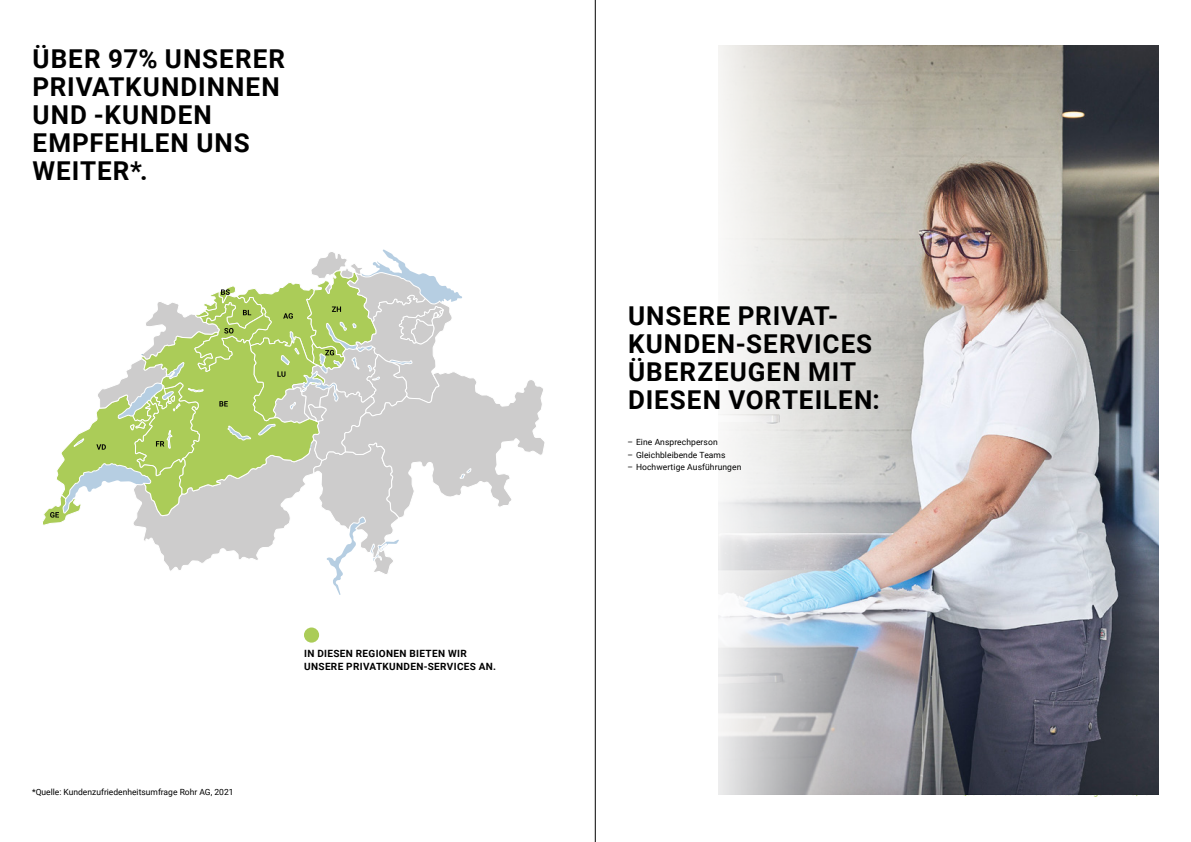
<style>
.page{position:relative;width:1191px;height:842px;background:#fff}
.page>*{position:absolute;margin:0;border:0;box-sizing:border-box;transform-origin:0 0}
.t1{font:700 26px/28px "Roboto";letter-spacing:.04em;color:#000}
.t2{font:700 10px/12.5px "Roboto";letter-spacing:.035em;color:#000}
.t3{font:8.5px "Roboto";letter-spacing:.01em;color:#000}
</style>
<div class="page">
<img style="left:718px;top:45px;width:441px;height:750px">
<svg style="left:43px;top:250px;width:502px;height:325px"></svg>
<hr style="left:595px;top:0;width:1px;height:842px;background:#000">
<div style="left:304px;top:627px;width:15px;height:16px;background:#abcc58;border-radius:50%"></div>
<p class="t1" style="left:32px;top:43px;width:254px">ÜBER 97% UNSERER<br>PRIVATKUNDINNEN<br>UND -KUNDEN<br>EMPFEHLEN UNS<br>WEITER*.</p>
<p class="t3" style="left:32px;top:786px;width:203px">*Quelle: Kundenzufriedenheitsumfrage Rohr AG, 2021</p>
<p class="t2" style="left:304px;top:647px;width:193px">IN DIESEN REGIONEN BIETEN WIR<br>UNSERE PRIVATKUNDEN-SERVICES AN.</p>
<p class="t1" style="left:628px;top:301px;width:253px">UNSERE PRIVAT-<br>KUNDEN-SERVICES<br>ÜBERZEUGEN MIT<br>DIESEN VORTEILEN:</p>
<p class="t3" style="left:627px;top:436px;width:92px">– Eine Ansprechperson</p>
<p class="t3" style="left:627px;top:449px;width:99px">– Gleichbleibende Teams</p>
<p class="t3" style="left:627px;top:461px;width:115px">– Hochwertige Ausführungen</p>
</div>
